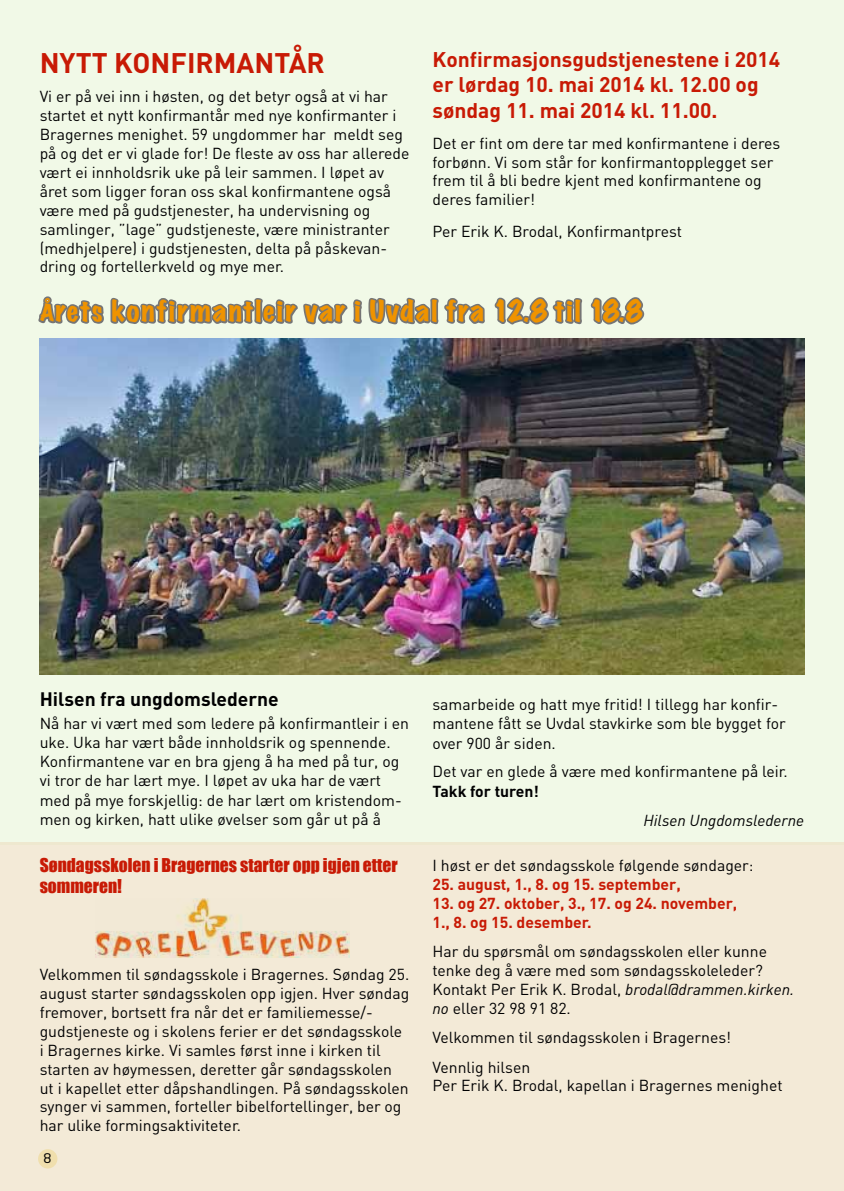
<style>
.page{position:relative;width:844px;height:1191px;background:#fff}
.page>*{position:absolute;margin:0;border:0;box-sizing:border-box;transform-origin:0 0}
.t1{font:700 28px "DIN";color:#c81a05}
.t2{font:expanded 26.25px "Marker Felt";letter-spacing:.075em;color:#ef9300}
.t3{font:700 21px/25.2px "DIN";color:#c81a05}
.t4{font:700 19.25px "DIN";color:#000001}
.t5{font:17.5px/21px "Impact";color:#c81a05}
.t6{font:15.75px/18.9px "DIN";color:#000001}
.t7{font:700 15.75px/18.9px "DIN";color:#c81a05}
.t8{font:italic 15.75px "DIN";color:#000001}
.t9{font:700 15.75px "DIN";color:#000001}
.t10{font:13.12px "Neo Sans Std";color:#000001}
.s1{font-style:italic}
</style>
<div class="page">
<div style="left:0;top:0;width:843px;height:845px;background:#f1f9e7"></div>
<hr style="left:843px;top:0;width:1px;height:1191px;background:#ccdaf0">
<div style="left:0;top:842px;width:843px;height:349px;background:#f3ead7"></div>
<img style="left:39px;top:339px;width:765px;height:336px">
<img style="left:95px;top:898px;width:254px;height:59px">
<svg style="left:38px;top:296px;width:608px;height:63px"></svg>
<div style="left:38px;top:1149px;width:19px;height:19px;background:#f0dfad;border-radius:50%"></div>
<h1 class="t1" style="left:40px;top:44px;width:52px">Nyttkonfi</h1>
<h1 class="t1" style="left:195px;top:44px;width:38px">rmant</h1>
<h1 class="t1" style="left:289px;top:44px;width:38px">år</h1>
<p class="t6" style="left:40px;top:87px;width:371px">Vi er på vei inn i høsten, og det betyr også at vi har startet et nytt konfirmantår med nye konfirmanter i Bragernes menighet. 59 ungdommer har meldt seg på og det er vi glade for! De fleste av oss har allerede vært ei innholdsrik uke på leir sammen. I løpet av året som ligger foran oss skal konfirmantene også være med på gudstjenester, ha undervisning og samlinger, ”lage” gudstjeneste, være ministranter (medhjelpere) i gudstjenesten, delta på påskevan&shy;dring og fortellerkveld og mye mer.</p>
<h3 class="t3" style="left:432px;top:46px;width:349px">Konfirmasjonsgudstjenestene i 2014 er lørdag 10. mai 2014 kl. 12.00 og søndag 11. mai 2014 kl. 11.00.</h3>
<p class="t6" style="left:432px;top:133px;width:349px">Det er fint om dere tar med konfirmantene i deres forbønn. Vi som står for konfirmantopplegget ser frem til å bli bedre kjent med konfirmantene og deres familier!</p>
<p class="t6" style="left:432px;top:221px;width:251px">Per Erik K. Brodal, Konfirmantprest</p>
<h2 class="t2" style="left:40px;top:292px;width:604px">Årets konfirmantleir var i Uvdal fra 12.8 til 18.8</h2>
<p class="t4" style="left:40px;top:686px;width:240px">Hilsen fra ungdomslederne</p>
<p class="t6" style="left:40px;top:713px;width:370px">Nå har vi vært med som ledere på konfirmantleir i en uke. Uka har vært både innholdsrik og spennende.<br>Konfirmantene var en bra gjeng å ha med på tur, og vi tror de har lært mye. I løpet av uka har de vært med på mye forskjellig: de har lært om kristendom&shy;men og kirken, hatt ulike øvelser som går ut på å</p>
<p class="t5" style="left:40px;top:854px;width:359px">Søndagsskolen i Bragernes starter opp igjen etter sommeren!</p>
<p class="t6" style="left:40px;top:964px;width:371px">Velkommen til søndagsskole i Bragernes. Søndag 25. august starter søndagsskolen opp igjen. Hver søndag fremover, bortsett fra når det er familiemesse/- gudstjeneste og i skolens ferier er det søndagsskole i Bragernes kirke. Vi samles først inne i kirken til starten av høymessen, deretter går søndagsskolen ut i kapellet etter dåpshandlingen. På søndagsskolen synger vi sammen, forteller bibelfortellinger, ber og har ulike formingsaktiviteter.</p>
<p class="t10" style="left:44px;top:1150px;width:9px">8</p>
<p class="t6" style="left:432px;top:694px;width:354px">samarbeide og hatt mye fritid! I tillegg har konfir&shy;mantene fått se Uvdal stavkirke som ble bygget for over 900 år siden.</p>
<p class="t6" style="left:432px;top:762px;width:357px">Det var en glede å være med konfirmantene på leir.</p>
<p class="t9" style="left:432px;top:780px;width:108px">Takk for turen!</p>
<p class="t8" style="left:643px;top:810px;width:162px">Hilsen Ungdomslederne</p>
<p class="t6" style="left:432px;top:855px;width:322px">I høst er det søndagsskole følgende søndager:</p>
<p class="t7" style="left:432px;top:874px;width:250px">25. august, 1., 8. og 15. september,</p>
<p class="t7" style="left:432px;top:893px;width:306px">13. og 27. oktober, 3., 17. og 24. november,<br>1., 8. og 15. desember.</p>
<p class="t6" style="left:432px;top:941px;width:363px">Har du spørsmål om søndagsskolen eller kunne tenke deg å være med som søndagsskoleleder?<br>Kontakt Per Erik K. Brodal, <span class="s1">brodal@drammen.kirken. no</span> eller 32 98 91 82.</p>
<p class="t6" style="left:432px;top:1022px;width:300px;line-height:29.4px">Velkommen til søndagsskolen i Bragernes!<br>Vennlig hilsen</p>
<p class="t6" style="left:432px;top:1076px;width:351px">Per Erik K. Brodal, kapellan i Bragernes menighet</p>
</div>
